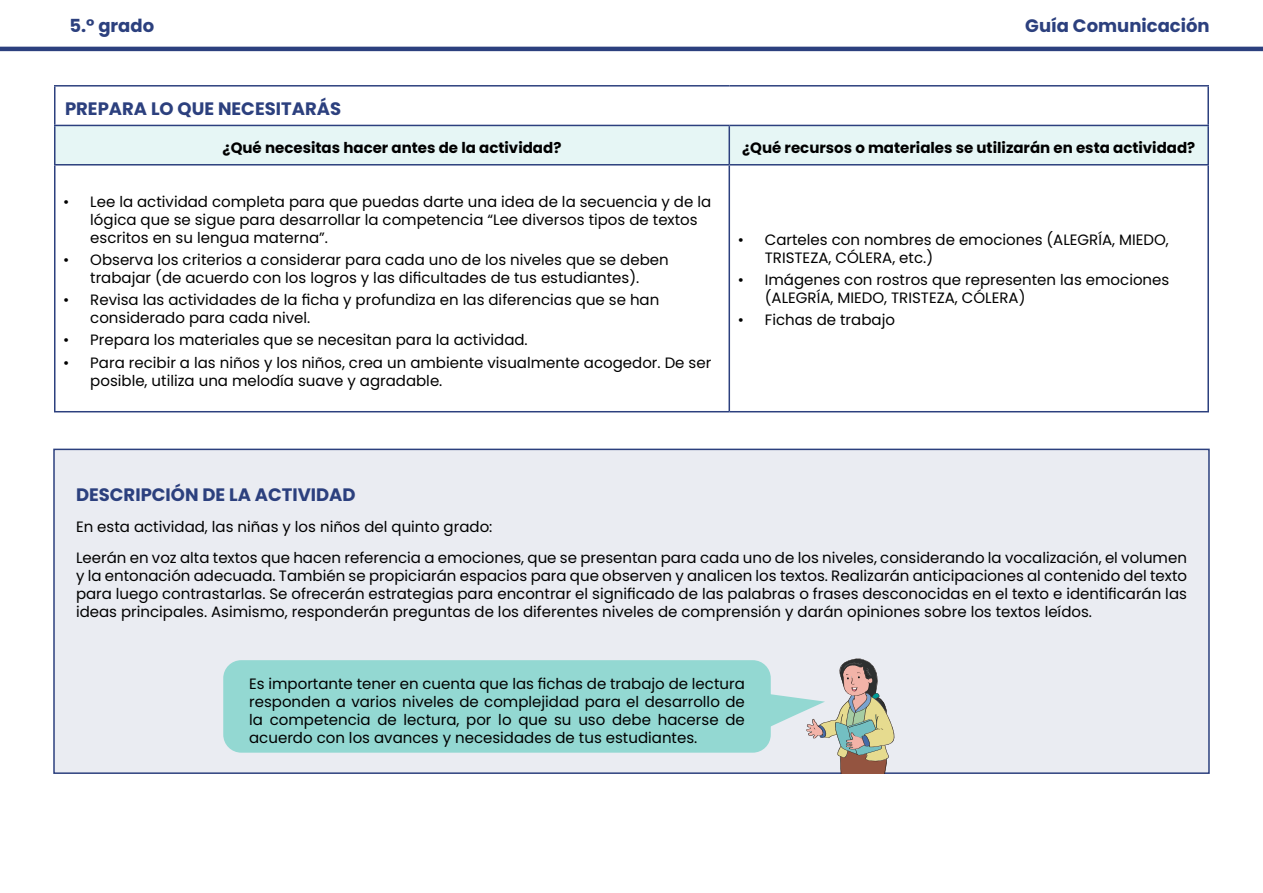
<style>
.page{position:relative;width:1263px;height:893px;background:#fff}
.page>*{position:absolute;margin:0;border:0;box-sizing:border-box;transform-origin:0 0}
.t1{font:700 18px "Poppins";color:#2c407e}
.t2{font:15px/18px "Poppins";color:#000}
.t3{font:700 15px "Poppins";color:#000}
</style>
<div class="page">
<hr style="left:0;top:47px;width:1263px;height:4px;background:#2c407e">
<div style="left:56px;top:126px;width:1151px;height:38px;background:#e6f6f5"></div>
<hr style="left:54px;top:85px;width:675px;height:2px;background:#2c407e">
<hr style="left:54px;top:87px;width:2px;height:38px;background:#2c407e">
<hr style="left:729px;top:85px;width:480px;height:2px;background:#2c407e">
<hr style="left:1207px;top:87px;width:2px;height:38px;background:#2c407e">
<hr style="left:54px;top:125px;width:675px;height:1px;background:#2c407e">
<hr style="left:54px;top:126px;width:2px;height:38px;background:#2c407e">
<hr style="left:729px;top:125px;width:480px;height:1px;background:#2c407e">
<hr style="left:728px;top:126px;width:2px;height:38px;background:#2c407e">
<hr style="left:1207px;top:126px;width:2px;height:38px;background:#2c407e">
<hr style="left:54px;top:164px;width:675px;height:2px;background:#2c407e">
<hr style="left:54px;top:166px;width:2px;height:245px;background:#2c407e">
<hr style="left:729px;top:164px;width:480px;height:2px;background:#2c407e">
<hr style="left:728px;top:166px;width:2px;height:245px;background:#2c407e">
<hr style="left:1207px;top:166px;width:2px;height:245px;background:#2c407e">
<hr style="left:54px;top:411px;width:675px;height:1px;background:#2c407e">
<hr style="left:729px;top:411px;width:480px;height:1px;background:#2c407e">
<div style="left:54px;top:449px;width:1155px;height:324px;background:#eaecf2"></div>
<div style="left:53px;top:449px;width:1157px;height:325px;border:2px solid #2c407e"></div>
<div style="left:223px;top:660px;width:548px;height:93px;background:#93d8d2;border-radius:18px"></div>
<svg style="left:756px;top:658px;width:139px;height:115px"></svg>
<p class="t1" style="left:69px;top:15px;width:86px">5.° grado</p>
<p class="t1" style="left:1025px;top:15px;width:186px">Guía Comunicación</p>
<p class="t1" style="left:65px;top:98px;width:278px">PREPARA LO QUE NECESITARÁS</p>
<p class="t3" style="left:223px;top:139px;width:340px">¿Qué necesitas hacer antes de la actividad?</p>
<p class="t3" style="left:742px;top:139px;width:455px">¿Qué recursos o materiales se utilizarán en esta actividad?</p>
<p class="t2" style="left:90px;top:192px;width:622px;text-indent:-27px">• Lee la actividad completa para que puedas darte una idea de la secuencia y de la lógica que se sigue para desarrollar la competencia “Lee diversos tipos de textos escritos en su lengua materna”.</p>
<p class="t2" style="left:63px;top:251px;width:607px;text-align:center">• Observa los criterios a considerar para cada uno de los niveles que se deben trabajar (de acuerdo con los logros y las dificultades de tus estudiantes).</p>
<p class="t2" style="left:90px;top:291px;width:571px;text-indent:-27px">• Revisa las actividades de la ficha y profundiza en las diferencias que se han considerado para cada nivel.</p>
<p class="t2" style="left:63px;top:331px;width:466px">• Prepara los materiales que se necesitan para la actividad.</p>
<p class="t2" style="left:90px;top:353px;width:623px;text-indent:-27px">• Para recibir a las niños y los niños, crea un ambiente visualmente acogedor. De ser posible, utiliza una melodía suave y agradable.</p>
<p class="t2" style="left:765px;top:231px;width:405px;text-indent:-27px">• Carteles con nombres de emociones (ALEGRÍA, MIEDO,<br>TRISTEZA, CÓLERA, etc.)</p>
<p class="t2" style="left:765px;top:271px;width:406px;text-indent:-27px">• Imágenes con rostros que representen las emociones (ALEGRÍA, MIEDO, TRISTEZA, CÓLERA)</p>
<p class="t2" style="left:738px;top:311px;width:159px">• Fichas de trabajo</p>
<p class="t1" style="left:76px;top:485px;width:281px">DESCRIPCIÓN DE LA ACTIVIDAD</p>
<p class="t2" style="left:76px;top:518px;width:418px">En esta actividad, las niñas y los niños del quinto grado:</p>
<p class="t2" style="left:76px;top:549px;width:1112px;text-align:justify">Leerán en voz alta textos que hacen referencia a emociones, que se presentan para cada uno de los niveles, considerando la vocalización, el volumen y la entonación adecuada. También se propiciarán espacios para que observen y analicen los textos. Realizarán anticipaciones al contenido del texto para luego contrastarlas. Se ofrecerán estrategias para encontrar el significado de las palabras o frases desconocidas en el texto e identificarán las ideas principales. Asimismo, responderán preguntas de los diferentes niveles de comprensión y darán opiniones sobre los textos leídos.</p>
<p class="t2" style="left:249px;top:674px;width:497px;text-align:justify">Es importante tener en cuenta que las fichas de trabajo de lectura responden a varios niveles de complejidad para el desarrollo de la competencia de lectura, por lo que su uso debe hacerse de acuerdo con los avances y necesidades de tus estudiantes.</p>
</div>
